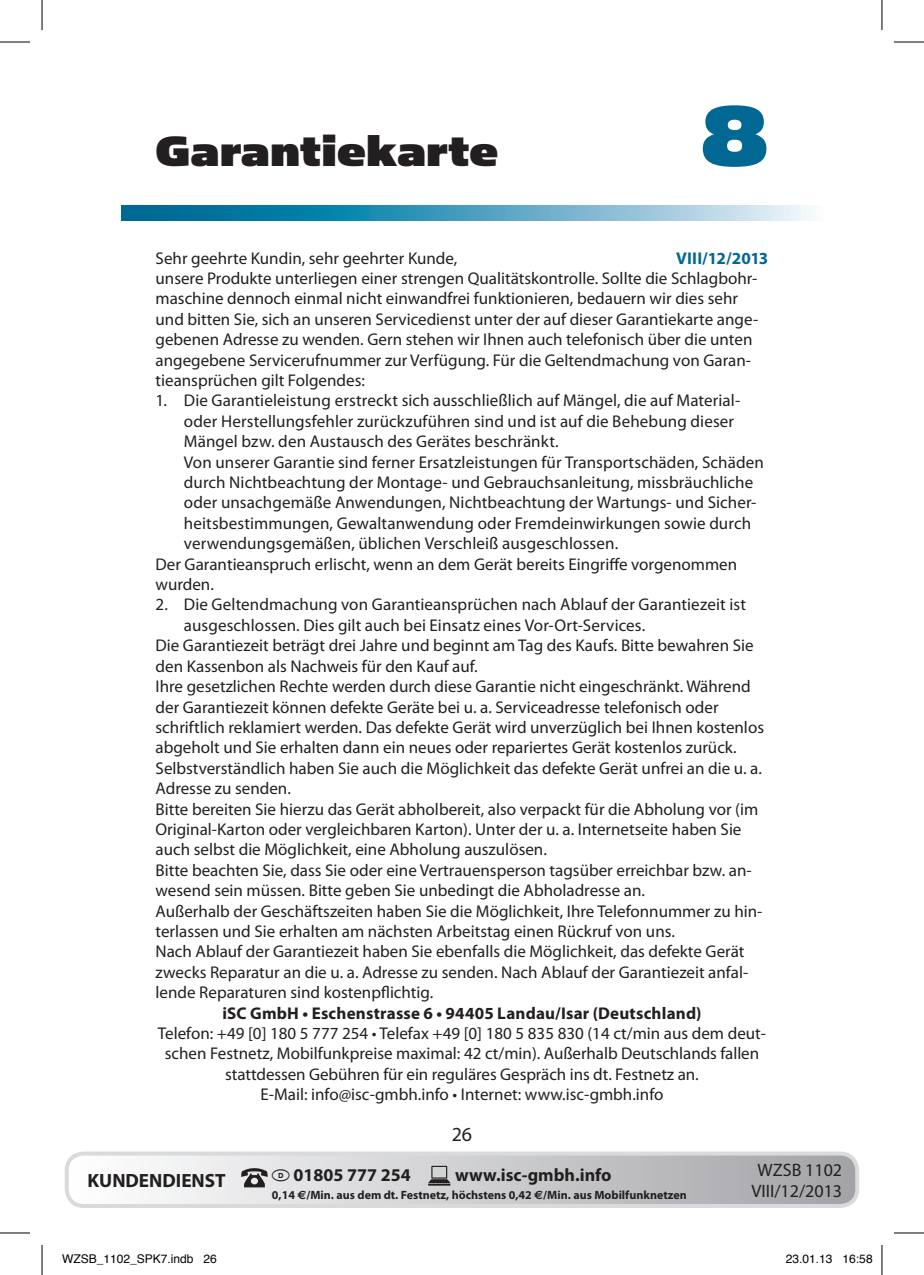
<style>
.page{position:relative;width:924px;height:1275px;background:#fff}
.page>*{position:absolute;margin:0;border:0;box-sizing:border-box;transform-origin:0 0}
.t1{font:96px "Simian Text Gorilla";color:#006893}
.t2{font:48px "Simian Text Gorilla";letter-spacing:.005em;color:#231f20}
.t3{font:20px "Myriad Pro";color:#231f20}
.t4{font:700 19.2px "Myriad Pro";color:#231f20}
.t5{font:700 18px "Myriad Pro";color:#231f20}
.t6{font:18px/21.6px "Myriad Pro";color:#231f20;text-align:center}
.t7{font:17px/20.4px "Myriad Pro";color:#231f20}
.t8{font:700 17px "Myriad Pro";letter-spacing:.015em;color:#231f20}
.t9{font:700 17px "Myriad Pro";letter-spacing:.005em;color:#006893}
.t10{font:700 12px "Myriad Pro";color:#231f20}
.t11{font:12px "Helvetica";color:#000}
.s1{font-family:"Euro Sans"}
</style>
<div class="page">
<svg style="left:122px;top:205px;width:688px;height:16px;background:#54a2c1"></svg>
<div style="left:67px;top:1153px;width:789px;height:53px;background:linear-gradient(to right,#fefeff,#a3a3a7);border-radius:17px"></div>
<div style="left:65px;top:1151px;width:793px;height:57px;border:4px solid #d9dadc;border-radius:17px"></div>
<svg style="left:428px;top:1165px;width:22px;height:20px"></svg>
<svg style="left:241px;top:1168px;width:26px;height:19px"></svg>
<hr style="left:0;top:42px;width:30px;height:1px;background:#000">
<hr style="left:893px;top:42px;width:30px;height:1px;background:#000">
<hr style="left:0;top:1232px;width:30px;height:1px;background:#000">
<hr style="left:893px;top:1232px;width:30px;height:1px;background:#000">
<hr style="left:42px;top:0;width:1px;height:30px;background:#000">
<hr style="left:42px;top:1245px;width:1px;height:30px;background:#000">
<hr style="left:881px;top:0;width:1px;height:30px;background:#000">
<hr style="left:881px;top:1245px;width:1px;height:30px;background:#000">
<h2 class="t2" style="left:155px;top:124px;width:344px">Garantiekarte</h2>
<h1 class="t1" style="left:700px;top:82px;width:69px">8</h1>
<p class="t7" style="left:155px;top:248px;width:604px">Sehr geehrte Kundin, sehr geehrter Kunde,<br>unsere Produkte unterliegen einer strengen Qualitätskontrolle. Sollte die Schlagbohr&shy;maschine dennoch einmal nicht einwandfrei funktionieren, bedauern wir dies sehr und bitten Sie, sich an unseren Servicedienst unter der auf dieser Garantiekarte ange&shy;gebenen Adresse zu wenden. Gern stehen wir Ihnen auch telefonisch über die unten angegebene Servicerufnummer zur Verfügung. Für die Geltendmachung von Garan&shy;tieansprüchen gilt Folgendes:</p>
<p class="t7" style="left:155px;top:391px;width:586px">1. Die Garantieleistung erstreckt sich ausschließlich auf Mängel, die auf Material-</p>
<p class="t7" style="left:184px;top:411px;width:551px">oder Herstellungsfehler zurückzuführen sind und ist auf die Behebung dieser</p>
<p class="t7" style="left:184px;top:431px;width:376px">Mängel bzw. den Austausch des Gerätes beschränkt.</p>
<p class="t7" style="left:184px;top:452px;width:581px">Von unserer Garantie sind ferner Ersatzleistungen für Transportschäden, Schäden</p>
<p class="t7" style="left:184px;top:472px;width:570px">durch Nichtbeachtung der Montage- und Gebrauchsanleitung, missbräuchliche</p>
<p class="t7" style="left:184px;top:493px;width:573px">oder unsachgemäße Anwendungen, Nichtbeachtung der Wartungs- und Sicher-</p>
<p class="t7" style="left:184px;top:513px;width:568px">heitsbestimmungen, Gewaltanwendung oder Fremdeinwirkungen sowie durch</p>
<p class="t7" style="left:184px;top:533px;width:435px">verwendungsgemäßen, üblichen Verschleiß ausgeschlossen.</p>
<p class="t7" style="left:155px;top:554px;width:583px">Der Garantieanspruch erlischt, wenn an dem Gerät bereits Eingriffe vorgenommen</p>
<p class="t7" style="left:155px;top:574px;width:60px">wurden.</p>
<p class="t7" style="left:155px;top:595px;width:591px">2. Die Geltendmachung von Garantieansprüchen nach Ablauf der Garantiezeit ist</p>
<p class="t7" style="left:184px;top:615px;width:462px">ausgeschlossen. Dies gilt auch bei Einsatz eines Vor-Ort-Services.</p>
<p class="t7" style="left:155px;top:635px;width:599px">Die Garantiezeit beträgt drei Jahre und beginnt am Tag des Kaufs. Bitte bewahren Sie</p>
<p class="t7" style="left:155px;top:656px;width:323px">den Kassenbon als Nachweis für den Kauf auf.</p>
<p class="t7" style="left:155px;top:676px;width:596px">Ihre gesetzlichen Rechte werden durch diese Garantie nicht eingeschränkt. Während</p>
<p class="t7" style="left:155px;top:697px;width:564px">der Garantiezeit können defekte Geräte bei u. a. Serviceadresse telefonisch oder</p>
<p class="t7" style="left:155px;top:717px;width:609px">schriftlich reklamiert werden. Das defekte Gerät wird unverzüglich bei Ihnen kostenlos</p>
<p class="t7" style="left:155px;top:737px;width:582px">abgeholt und Sie erhalten dann ein neues oder repariertes Gerät kostenlos zurück.</p>
<p class="t7" style="left:155px;top:758px;width:607px">Selbstverständlich haben Sie auch die Möglichkeit das defekte Gerät unfrei an die u. a.</p>
<p class="t7" style="left:155px;top:778px;width:137px">Adresse zu senden.</p>
<p class="t7" style="left:155px;top:799px;width:604px">Bitte bereiten Sie hierzu das Gerät abholbereit, also verpackt für die Abholung vor (im</p>
<p class="t7" style="left:155px;top:819px;width:587px">Original-Karton oder vergleichbaren Karton). Unter der u. a. Internetseite haben Sie</p>
<p class="t7" style="left:155px;top:839px;width:392px">auch selbst die Möglichkeit, eine Abholung auszulösen.</p>
<p class="t7" style="left:155px;top:860px;width:597px">Bitte beachten Sie, dass Sie oder eine Vertrauensperson tagsüber erreichbar bzw. an-</p>
<p class="t7" style="left:155px;top:880px;width:490px">wesend sein müssen. Bitte geben Sie unbedingt die Abholadresse an.</p>
<p class="t7" style="left:155px;top:901px;width:608px">Außerhalb der Geschäftszeiten haben Sie die Möglichkeit, Ihre Telefonnummer zu hin-</p>
<p class="t7" style="left:155px;top:921px;width:520px">terlassen und Sie erhalten am nächsten Arbeitstag einen Rückruf von uns.</p>
<p class="t7" style="left:155px;top:941px;width:590px">Nach Ablauf der Garantiezeit haben Sie ebenfalls die Möglichkeit, das defekte Gerät</p>
<p class="t7" style="left:155px;top:962px;width:594px">zwecks Reparatur an die u. a. Adresse zu senden. Nach Ablauf der Garantiezeit anfal-</p>
<p class="t7" style="left:155px;top:982px;width:279px">lende Reparaturen sind kostenpflichtig.</p>
<p class="t8" style="left:222px;top:1003px;width:480px">iSC GmbH • Eschenstrasse 6 • 94405 Landau/Isar (Deutschland)</p>
<p class="t7" style="left:158px;top:1023px;width:609px;text-align:center">Telefon: +49 [0] 180 5 777 254 • Telefax +49 [0] 180 5 835 830 (14 ct/min aus dem deut&shy;schen Festnetz, Mobilfunkpreise maximal: 42 ct/min). Außerhalb Deutschlands fallen stattdessen Gebühren für ein reguläres Gespräch ins dt. Festnetz an.<br>E-Mail: info@isc-gmbh.info • Internet: www.isc-gmbh.info</p>
<p class="t9" style="left:676px;top:248px;width:94px">VIII/12/2013</p>
<p class="t3" style="left:451px;top:1123px;width:22px">26</p>
<p class="t4" style="left:87px;top:1169px;width:140px">KUNDENDIENST</p>
<p class="t5" style="left:455px;top:1164px;width:158px">www.isc-gmbh.info</p>
<p class="t6" style="left:751px;top:1159px;width:92px">WZSB 1102<br>VIII/12/2013</p>
<p class="t5" style="left:272px;top:1164px;width:140px"><sup>k</sup> 01805 777 254</p>
<p class="t10" style="left:272px;top:1188px;width:416px">0,14 <span class="s1">e</span>/Min. aus dem dt. Festnetz, höchstens 0,42 <span class="s1">e</span>/Min. aus Mobilfunknetzen</p>
<p class="t11" style="left:62px;top:1249px;width:156px">WZSB_1102_SPK7.indb 26</p>
<p class="t11" style="left:785px;top:1249px;width:88px">23.01.13 16:58</p>
</div>
